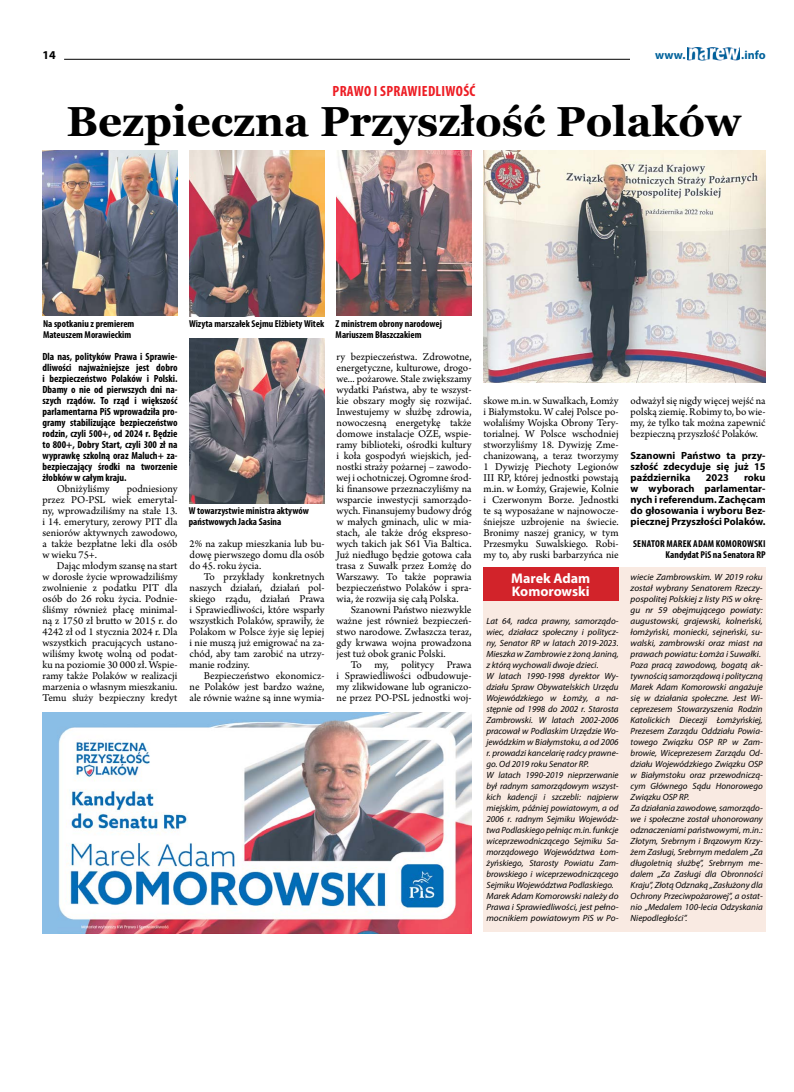
<style>
.page{position:relative;width:794px;height:1092px;background:#fff}
.page>*{position:absolute;margin:0;border:0;box-sizing:border-box;transform-origin:0 0}
.t1{font:700 42px "Georgia";color:#000}
.t2{font:700 condensed 14.8px "Myriad Pro";letter-spacing:.02em;color:#ed1d24}
.t3{font:700 14px/13px "Myriad Pro";color:#fff}
.t4{font:700 12px "Myriad Pro";color:#00629b}
.t5{font:700 12px "Myriad Pro";color:#000}
.t6{font:11px/11px "Arno Pro";color:#000;text-align:justify}
.t7{font:700 condensed 10.4px/11px "Myriad Pro";color:#000;text-align:justify}
.t8{font:700 10.4px/11px "Myriad Pro";color:#000;text-align:justify}
.t9{font:700 condensed 10px/11px "Myriad Pro";color:#000}
.t10{font:italic 9px/11px "Myriad Pro";color:#000}
</style>
<div class="page">
<hr style="left:64px;top:59px;width:701px;height:1px;background:#000">
<div style="left:630px;top:51px;width:135px;height:18px;background:#fff"></div>
<img style="left:687px;top:47px;width:52px;height:13px">
<div style="left:483px;top:567px;width:282px;height:365px;background:#f9eae2"></div>
<img style="left:483px;top:151px;width:282px;height:231px">
<img style="left:42px;top:151px;width:136px;height:165px">
<img style="left:337px;top:151px;width:135px;height:165px">
<img style="left:190px;top:151px;width:134px;height:165px">
<img style="left:189px;top:338px;width:135px;height:165px">
<img style="left:43px;top:712px;width:429px;height:221px">
<div style="left:483px;top:567px;width:135px;height:33px;background:#d2232a"></div>
<p class="t5" style="left:43px;top:48px;width:15px">14</p>
<p class="t4" style="left:655px;top:47px;width:32px">www.</p>
<p class="t4" style="left:741px;top:47px;width:26px">.info</p>
<h2 class="t2" style="left:333px;top:82px;width:144px">PRAWO I SPRAWIEDLIWOŚĆ</h2>
<h1 class="t1" style="left:66px;top:90px;width:676px">Bezpieczna Przyszłość Polaków</h1>
<p class="t9" style="left:43px;top:318px;width:93px">Na spotkaniu z premierem<br>Mateuszem Morawieckim</p>
<p class="t9" style="left:336px;top:318px;width:108px;text-indent:-147px">Wizyta marszałek Sejmu Elżbiety Witek Z ministrem obrony narodowej<br>Mariuszem Błaszczakiem</p>
<p class="t7" style="left:43px;top:350px;width:136px">Dla nas, polityków Prawa i Sprawie&shy;dliwości najważniejsze jest dobro i bezpieczeństwo Polaków i Polski.<br>Dbamy o nie od pierwszych dni na&shy;szych rządów. To rząd i większość parlamentarna PiS wprowadziła pro&shy;gramy stabilizujące bezpieczeństwo rodzin, czyli 500+, od 2024 r. Będzie to 800+, Dobry Start, czyli 300 zł na wyprawkę szkolną oraz Maluch+ za&shy;bezpieczający środki na tworzenie żłobków w całym kraju.</p>
<p class="t6" style="left:57px;top:483px;width:54px">Obniżyliśmy</p>
<p class="t6" style="left:43px;top:483px;width:136px;text-indent:84px">podniesiony przez PO-PSL wiek emerytal&shy;ny, wprowadziliśmy na stałe 13. i 14. emerytury, zerowy PIT dla seniorów aktywnych zawodowo, a także bezpłatne leki dla osób w wieku 75+.</p>
<p class="t6" style="left:43px;top:560px;width:136px;text-indent:14px">Dając młodym szansę na start w dorosłe życie wprowadziliśmy zwolnienie z podatku PIT dla osób do 26 roku życia. Podnie&shy;śliśmy również płacę minimal&shy;ną z 1750 zł brutto w 2015 r. do 4242 zł od 1 stycznia 2024 r. Dla wszystkich pracujących ustano&shy;wiliśmy kwotę wolną od podat&shy;ku na poziomie 30 000 zł. Wspie&shy;ramy także Polaków w realizacji marzenia o własnym mieszkaniu.<br>Temu służy bezpieczny kredyt</p>
<p class="t9" style="left:189px;top:505px;width:121px">W towarzystwie ministra aktywów państwowych Jacka Sasina</p>
<p class="t6" style="left:189px;top:538px;width:136px">2% na zakup mieszkania lub bu&shy;dowę pierwszego domu dla osób do 45. roku życia.</p>
<p class="t6" style="left:189px;top:571px;width:136px;text-indent:14px">To przykłady konkretnych naszych działań, działań pol&shy;skiego rządu, działań Prawa i Sprawiedliwości, które wsparły wszystkich Polaków, sprawiły, że Polakom w Polsce żyje się lepiej i nie muszą już emigrować na za&shy;chód, aby tam zarobić na utrzy&shy;manie rodziny.</p>
<p class="t6" style="left:189px;top:670px;width:136px;text-indent:14px">Bezpieczeństwo ekonomicz&shy;ne Polaków jest bardzo ważne, ale równie ważne są inne wymia-</p>
<p class="t6" style="left:336px;top:351px;width:136px">ry bezpieczeństwa. Zdrowotne, energetyczne, kulturowe, drogo&shy;we... pożarowe. Stale zwiększamy wydatki Państwa, aby te wszyst&shy;kie obszary mogły się rozwijać.<br>Inwestujemy w służbę zdrowia, nowoczesną energetykę także domowe instalacje OZE, wspie&shy;ramy biblioteki, ośrodki kultury i koła gospodyń wiejskich, jed&shy;nostki straży pożarnej – zawodo&shy;wej i ochotniczej. Ogromne środ&shy;ki finansowe przeznaczyliśmy na wsparcie inwestycji samorządo&shy;wych. Finansujemy budowy dróg w małych gminach, ulic w mia&shy;stach, ale także dróg ekspreso&shy;wych takich jak S61 Via Baltica.<br>Już niedługo będzie gotowa cała trasa z Suwałk przez Łomżę do Warszawy. To także poprawia bezpieczeństwo Polaków i spra&shy;wia, że rozwija się całą Polska.</p>
<p class="t6" style="left:336px;top:604px;width:136px;text-indent:14px">Szanowni Państwo niezwykle ważne jest również bezpieczeń&shy;stwo narodowe. Zwłaszcza teraz, gdy krwawa wojna prowadzona jest tuż obok granic Polski.</p>
<p class="t6" style="left:336px;top:659px;width:136px;text-indent:14px">To my, politycy Prawa i Sprawiedliwości odbudowuje&shy;my zlikwidowane lub ograniczo&shy;ne przez PO-PSL jednostki woj-</p>
<p class="t6" style="left:483px;top:395px;width:136px">skowe m.in. w Suwałkach, Łomży i Białymstoku. W całej Polsce po&shy;wołaliśmy Wojska Obrony Tery&shy;torialnej. W Polsce wschodniej stworzyliśmy 18. Dywizję Zme&shy;chanizowaną, a teraz tworzymy 1 Dywizję Piechoty Legionów III RP, której jednostki powstają m.in. w Łomży, Grajewie, Kolnie i Czerwonym Borze. Jednostki te są wyposażane w najnowocze&shy;śniejsze uzbrojenie na świecie.<br>Bronimy naszej granicy, w tym Przesmyku Suwalskiego. Robi&shy;my to, aby ruski barbarzyńca nie</p>
<p class="t6" style="left:630px;top:395px;width:136px">odważył się nigdy więcej wejść na polską ziemię. Robimy to, bo wie&shy;my, że tylko tak można zapewnić bezpieczną przyszłość Polaków.</p>
<p class="t8" style="left:630px;top:449px;width:136px">Szanowni Państwo ta przy&shy;szłość zdecyduje się już 15 października</p>
<p class="t8" style="left:630px;top:471px;width:136px;text-indent:113px">roku w wyborach parlamentar&shy;nych i referendum. Zachęcam do głosowania i wyboru Bez&shy;piecznej Przyszłości Polaków.</p>
<p class="t9" style="left:633px;top:538px;width:134px;text-align:right">SENATOR MAREK ADAM KOMOROWSKI<br>Kandydat PiS na Senatora RP</p>
<p class="t8" style="left:706px;top:471px;width:25px">2023</p>
<p class="t3" style="left:511px;top:571px;width:81px">Marek Adam<br>Komorowski</p>
<p class="t10" style="left:486px;top:615px;width:134px">Lat 64, radca prawny, samorządo&shy;wiec, działacz społeczny i politycz&shy;ny, Senator RP w latach 2019-2023.<br>Mieszka w Zambrowie z żoną Janiną, z którą wychowali dwoje dzieci.<br>W latach 1990-1998 dyrektor Wy&shy;działu Spraw Obywatelskich Urzędu Wojewódzkiego w Łomży, a na&shy;stępnie od 1998 do 2002 r. Starosta Zambrowski. W latach 2002-2006 pracował w Podlaskim Urzędzie Wo&shy;jewódzkim w Białymstoku, a od 2006 r. prowadzi kancelarię radcy prawne&shy;go. Od 2019 roku Senator RP.<br>W latach 1990-2019 nieprzerwanie był radnym samorządowym wszyst&shy;kich kadencji i szczebli: najpierw miejskim, później powiatowym, a od 2006 r. radnym Sejmiku Wojewódz&shy;twa Podlaskiego pełniąc m.in. funkcje wiceprzewodniczącego Sejmiku Sa&shy;morządowego Województwa Łom&shy;żyńskiego, Starosty Powiatu Zam&shy;browskiego i wiceprzewodniczącego Sejmiku Województwa Podlaskiego.<br>Marek Adam Komorowski należy do Prawa i Sprawiedliwości, jest pełno&shy;mocnikiem powiatowym PiS w Po-</p>
<p class="t10" style="left:630px;top:571px;width:134px">wiecie Zambrowskim. W 2019 roku został wybrany Senatorem Rzeczy&shy;pospolitej Polskiej z listy PiS w okrę&shy;gu nr 59 obejmującego powiaty: augustowski, grajewski, kolneński, łomżyński, moniecki, sejneński, su&shy;walski, zambrowski oraz miast na prawach powiatu: Łomża i Suwałki.<br>Poza pracą zawodową, bogatą ak&shy;tywnością samorządową i polityczną Marek Adam Komorowski angażuje się w działania społeczne. Jest Wi&shy;ceprezesem Stowarzyszenia Rodzin Katolickich Diecezji Łomżyńskiej, Prezesem Zarządu Oddziału Powia&shy;towego Związku OSP RP w Zam&shy;browie, Wiceprezesem Zarządu Od&shy;działu Wojewódzkiego Związku OSP w Białymstoku oraz przewodniczą&shy;cym Głównego Sądu Honorowego Związku OSP RP.<br>Za działania zawodowe, samorządo&shy;we i społeczne został uhonorowany odznaczeniami państwowymi, m.in.:<br>Złotym, Srebrnym i Brązowym Krzy&shy;żem Zasługi, Srebrnym medalem „Za długoletnią służbę”, Srebrnym me&shy;dalem „Za Zasługi dla Obronności Kraju”, Złotą Odznaką „Zasłużony dla Ochrony Przeciwpożarowej”, a ostat&shy;nio „Medalem 100-lecia Odzyskania Niepodległości”.</p>
</div>
